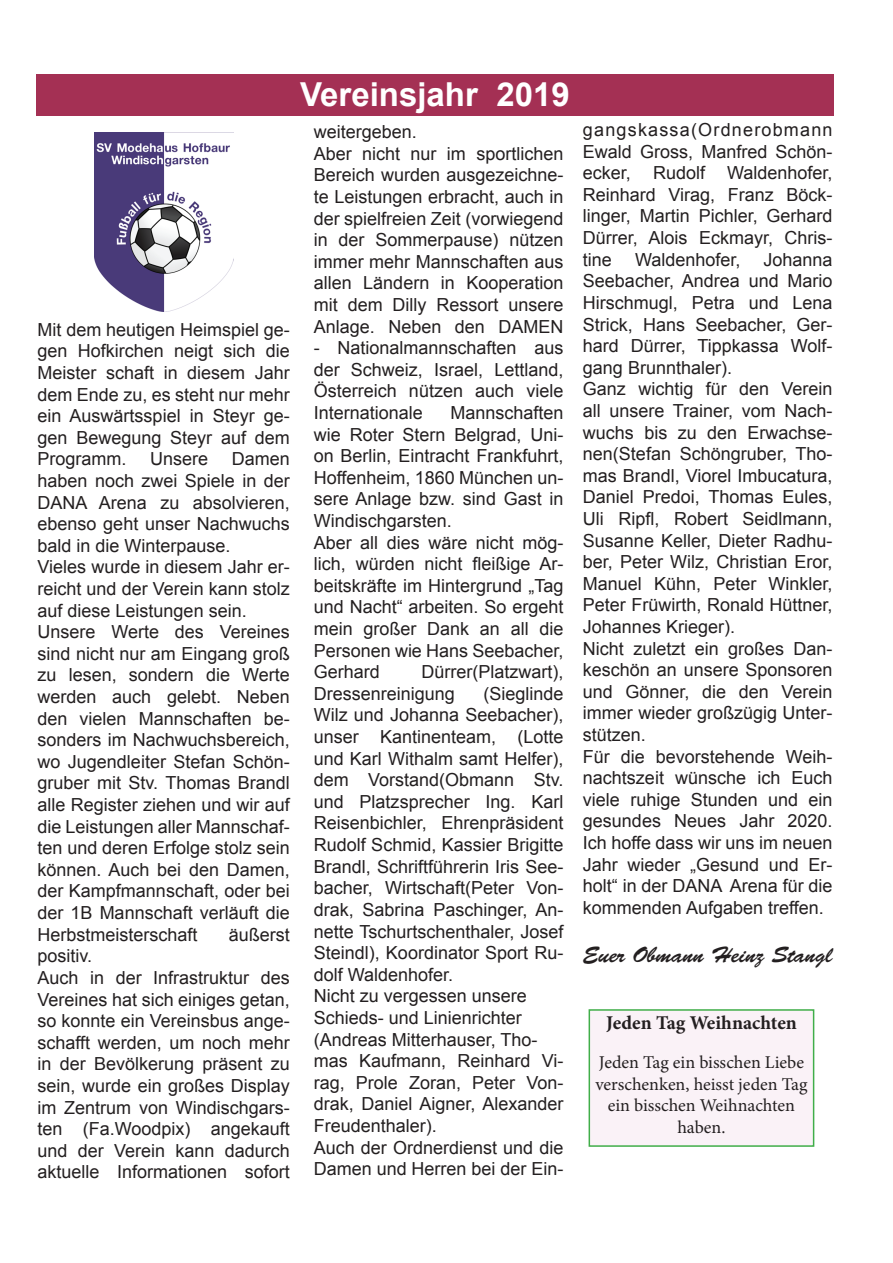
<style>
.page{position:relative;width:893px;height:1263px;background:#fff}
.page>*{position:absolute;margin:0;border:0;box-sizing:border-box;transform-origin:0 0}
.t1{font:700 33px "Arial";color:#fff}
.t2{font:22.5px "Brush Script Std";color:#231f20}
.t3{font:700 19.5px "Minion Pro";color:#231f20}
.t4{font:18px/21.6px "Arial";color:#231f20}
.t5{font:18px/21.6px "Minion Pro";letter-spacing:-.005em;color:#231f20;text-align:center}
</style>
<div class="page">
<div style="left:36px;top:74px;width:797px;height:42px;background:#a43054"></div>
<img style="left:94px;top:133px;width:139px;height:179px">
<div style="left:589px;top:1010px;width:225px;height:136px;background:#faf2f7"></div>
<div style="left:589px;top:1009px;width:225px;height:138px;border:2px solid #40ae49"></div>
<p class="t4" style="left:38px;top:319px;width:254px;text-align:justify">Mit dem heutigen Heimspiel ge&shy;gen Hofkirchen neigt sich die Meister schaft in diesem Jahr dem Ende zu, es steht nur mehr ein Auswärtsspiel in Steyr ge&shy;gen Bewegung Steyr auf dem Programm.</p>
<p class="t4" style="left:38px;top:448px;width:254px;text-indent:194px">Damen haben noch zwei Spiele in der<br>DANA Arena zu absolvieren, ebenso geht unser Nachwuchs bald in die Winterpause.<br>Vieles wurde in diesem Jahr er&shy;reicht und der Verein kann stolz auf diese Leistungen sein.<br>Unsere Werte des Vereines sind nicht nur am Eingang groß zu lesen, sondern die Werte werden auch gelebt. Neben den vielen Mannschaften be&shy;sonders im Nachwuchsbereich, wo Jugendleiter Stefan Schön&shy;gruber mit Stv. Thomas Brandl alle Register ziehen und wir auf die Leistungen aller Mannschaf&shy;ten und deren Erfolge stolz sein können. Auch bei den Damen, der Kampfmannschaft, oder bei der 1B Mannschaft verläuft die<br>Herbstmeisterschaft</p>
<p class="t4" style="left:150px;top:448px;width:60px">Unsere</p>
<p class="t4" style="left:229px;top:923px;width:63px">äußerst</p>
<p class="t4" style="left:38px;top:945px;width:254px">positiv.<br>Auch in der Infrastruktur des<br>Vereines hat sich einiges getan, so konnte ein Vereinsbus ange&shy;schafft werden, um noch mehr in der Bevölkerung präsent zu sein, wurde ein großes Display im Zentrum von Windischgars&shy;ten (Fa.Woodpix) angekauft und der Verein kann dadurch aktuelle Informationen sofort</p>
<h1 class="t1" style="left:300px;top:71px;width:271px">Vereinsjahr 2019</h1>
<p class="t4" style="left:314px;top:121px;width:251px">weitergeben.<br>Aber nicht nur im sportlichen<br>Bereich wurden ausgezeichne&shy;te Leistungen erbracht, auch in der spielfreien Zeit (vorwiegend in der Sommerpause) nützen immer mehr Mannschaften aus allen Ländern in Kooperation mit dem Dilly Ressort unsere<br>Anlage. Neben den DAMEN</p>
<p class="t4" style="left:314px;top:337px;width:251px;text-align:justify">- Nationalmannschaften aus der Schweiz, Israel, Lettland, Österreich nützen auch viele Internationale</p>
<p class="t4" style="left:314px;top:402px;width:251px;text-indent:137px">Mannschaften wie Roter Stern Belgrad, Uni&shy;on Berlin, Eintracht Frankfuhrt,<br>Hoffenheim, 1860 München un&shy;sere Anlage bzw. sind Gast in<br>Windischgarsten.<br>Aber all dies wäre nicht mög&shy;lich, würden nicht fleißige Ar&shy;beitskräfte im Hintergrund „Tag und Nacht“ arbeiten. So ergeht mein großer Dank an all die<br>Personen wie Hans Seebacher,<br>Gerhard</p>
<p class="t4" style="left:314px;top:661px;width:251px;text-indent:108px">Dürrer(Platzwart),<br>Dressenreinigung</p>
<p class="t4" style="left:314px;top:683px;width:251px;text-indent:170px">(Sieglinde<br>Wilz und Johanna Seebacher), unser Kantinenteam, (Lotte und Karl Withalm samt Helfer), dem Vorstand(Obmann Stv. und Platzsprecher Ing. Karl<br>Reisenbichler, Ehrenpräsident<br>Rudolf Schmid, Kassier Brigitte<br>Brandl, Schriftführerin Iris See&shy;bacher, Wirtschaft(Peter Von&shy;drak, Sabrina Paschinger, An&shy;nette Tschurtschenthaler, Josef<br>Steindl), Koordinator Sport Ru&shy;dolf Waldenhofer.<br>Nicht zu vergessen unsere<br>Schieds- und Linienrichter (Andreas Mitterhauser, Tho&shy;mas Kaufmann, Reinhard Vi&shy;rag, Prole Zoran, Peter Von&shy;drak, Daniel Aigner, Alexander<br>Freudenthaler).<br>Auch der Ordnerdienst und die<br>Damen und Herren bei der Ein-</p>
<p class="t4" style="left:583px;top:119px;width:251px;text-align:justify">gangskassa(Ordnerobmann Ewald Gross, Manfred Schön&shy;ecker, Rudolf Waldenhofer, Reinhard Virag, Franz Böck&shy;linger, Martin Pichler, Gerhard Dürrer, Alois Eckmayr, Chris&shy;tine</p>
<p class="t4" style="left:635px;top:248px;width:107px">Waldenhofer,</p>
<p class="t4" style="left:583px;top:248px;width:251px;text-indent:181px">Johanna<br>Seebacher, Andrea und Mario<br>Hirschmugl, Petra und Lena<br>Strick, Hans Seebacher, Ger&shy;hard Dürrer, Tippkassa Wolf&shy;gang Brunnthaler).<br>Ganz wichtig für den Verein all unsere Trainer, vom Nach&shy;wuchs bis zu den Erwachse&shy;nen(Stefan Schöngruber, Tho&shy;mas Brandl, Viorel Imbucatura,<br>Daniel Predoi, Thomas Eules,<br>Uli Ripfl, Robert Seidlmann,<br>Susanne Keller, Dieter Radhu&shy;ber, Peter Wilz, Christian Eror,<br>Manuel Kühn, Peter Winkler,<br>Peter Früwirth, Ronald Hüttner,<br>Johannes Krieger).<br>Nicht zuletzt ein großes Dan&shy;keschön an unsere Sponsoren und Gönner, die den Verein immer wieder großzügig Unter&shy;stützen.<br>Für die bevorstehende Weih&shy;nachtszeit wünsche ich Euch viele ruhige Stunden und ein gesundes Neues Jahr 2020.<br>Ich hoffe dass wir uns im neuen<br>Jahr wieder „Gesund und Er&shy;holt“ in der DANA Arena für die kommenden Aufgaben treffen.</p>
<p class="t2" style="left:583px;top:942px;width:251px">Euer Obmann Heinz Stangl</p>
<p class="t3" style="left:606px;top:1009px;width:192px">Jeden Tag Weihnachten</p>
<p class="t5" style="left:595px;top:1052px;width:214px">Jeden Tag ein bisschen Liebe verschenken, heisst jeden Tag ein bisschen Weihnachten haben.</p>
</div>
